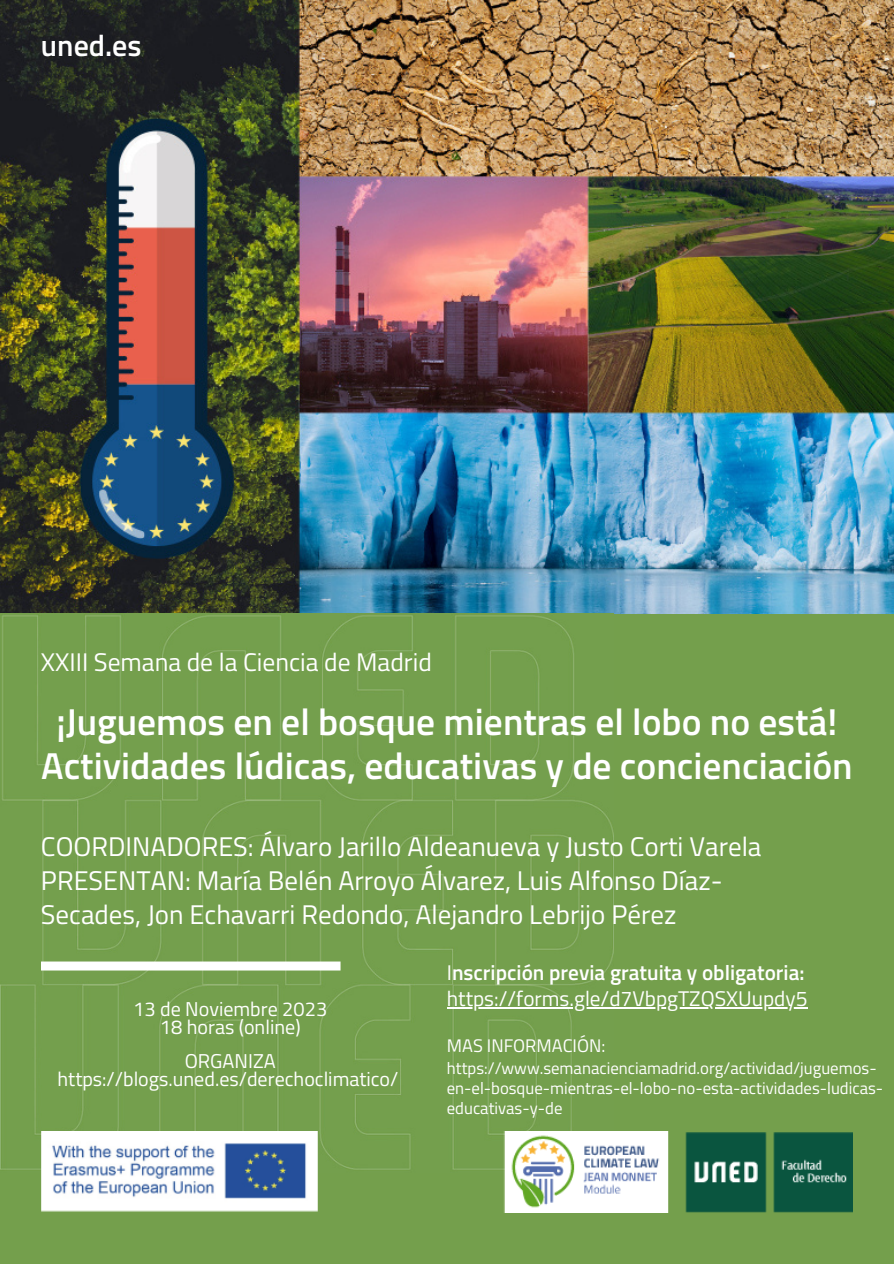
<style>
.page{position:relative;width:894px;height:1264px;background:#fff}
.page>*{position:absolute;margin:0;border:0;box-sizing:border-box;transform-origin:0 0}
.t1{font:600 37.5px/43.8px "Titillium Web";color:#fff;text-align:center}
.t2{font:600 30px "Titillium Web";color:#fff}
.t3{font:27px/33.8px "Titillium Web";color:#fff}
.t4{font:25.5px "Titillium Web";color:#fff}
.t5{font:600 21.15px "Titillium Web";color:#fff}
.t6{font:21.15px "Titillium Web";color:#fff}
.t7{font:20.1px "Titillium Web";color:#fff}
.t8{font:18.15px "Titillium Web";color:#fff}
.t9{font:16.65px/20.2px "Titillium Web";color:#fff}
.s1{font-weight:400}
</style>
<div class="page">
<div style="left:0;top:0;width:893px;height:1263px;background:#749f4c"></div>
<img style="left:0;top:0;width:893px;height:613px">
<img style="left:0;top:615px;width:613px;height:555px">
<img style="left:41px;top:1131px;width:811px;height:81px">
<div style="left:41px;top:961px;width:299px;height:9px;background:#fff"></div>
<hr style="left:446px;top:1007px;width:361px;height:1px;background:#fff">
<p class="t2" style="left:41px;top:22px;width:102px">uned.es</p>
<p class="t4" style="left:41px;top:642px;width:392px">XXIII Semana de la Ciencia de Madrid</p>
<p class="t1" style="left:41px;top:699px;width:812px">¡Juguemos en el bosque mientras el lobo no está!<br>Actividades lúdicas, educativas y de concienciación</p>
<p class="t3" style="left:41px;top:829px;width:721px">COORDINADORES: Álvaro Jarillo Aldeanueva y Justo Corti Varela</p>
<p class="t3" style="left:41px;top:863px;width:682px">PRESENTAN: María Belén Arroyo Álvarez, Luis Alfonso Díaz-<br>Secades, Jon Echavarri Redondo, Alejandro Lebrijo Pérez</p>
<p class="t7" style="left:133px;top:993px;width:195px">13 de Noviembre 2023</p>
<p class="t7" style="left:160px;top:1010px;width:142px">18 horas (online)</p>
<p class="t7" style="left:185px;top:1045px;width:92px">ORGANIZA</p>
<p class="t7" style="left:57px;top:1062px;width:342px">https://blogs.uned.es/derechoclimatico/</p>
<p class="t5" style="left:446px;top:956px;width:359px"><span class="s1">I</span>nscripción previa gratuita y obligatoria:</p>
<p class="t6" style="left:446px;top:982px;width:362px">https://forms.gle/d7VbpgTZQSXUupdy5</p>
<p class="t8" style="left:446px;top:1031px;width:160px">MAS INFORMACIÓN:</p>
<p class="t9" style="left:446px;top:1057px;width:438px">https://www.semanacienciamadrid.org/actividad/juguemos&shy;en-el-bosque-mientras-el-lobo-no-esta-actividades-ludicas&shy;educativas-y-de</p>
</div>
